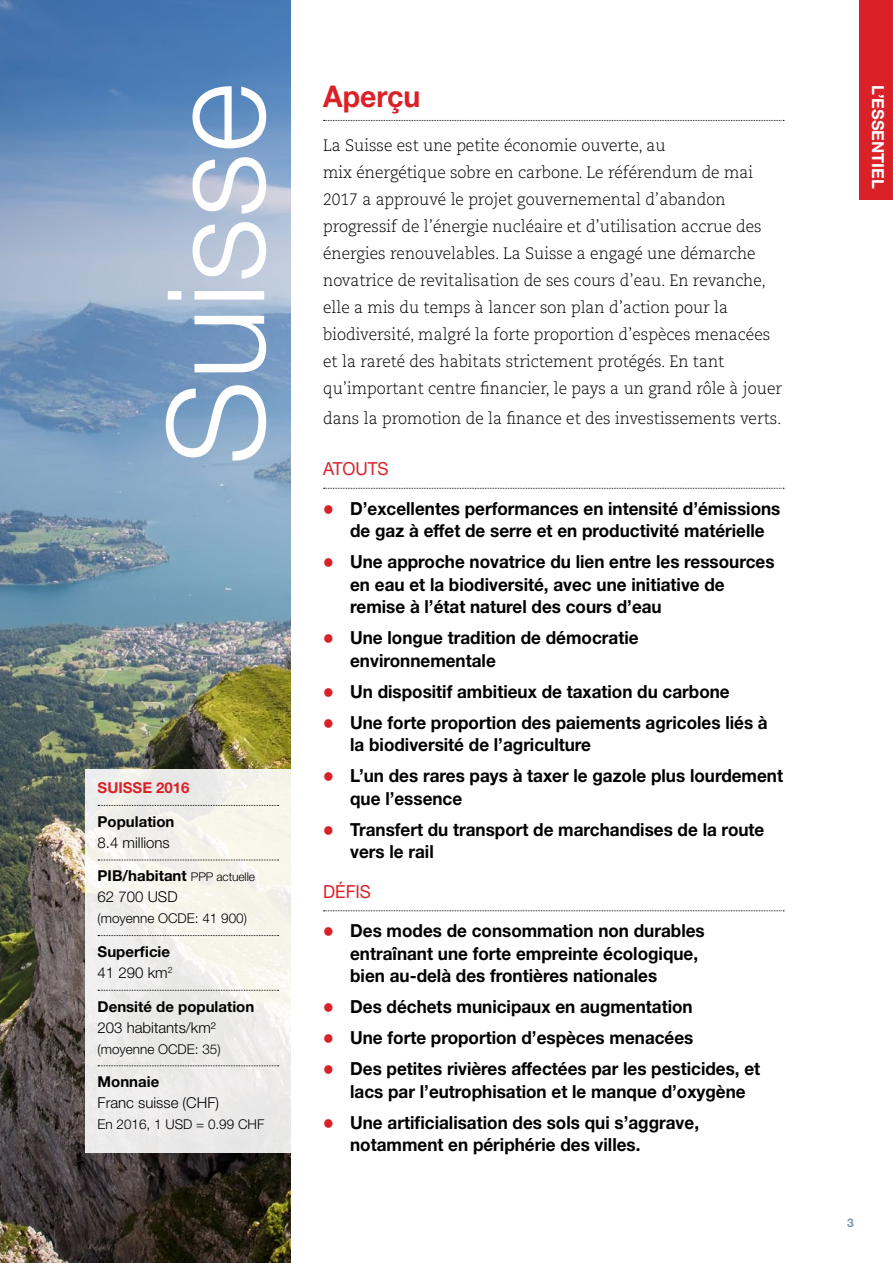
<style>
.page{position:relative;width:893px;height:1263px;background:#fff}
.page>*{position:absolute;margin:0;border:0;box-sizing:border-box;transform-origin:0 0}
.t1{font:300 135px "Helvetica Neue LT Std";color:#fff}
.t2{font:700 30px "Helvetica Neue LT Std";color:#da2128;scale:.95 1}
.t3{font:700 18px/22.5px "Helvetica Neue LT Std";color:#000;scale:.95 1}
.t4{font:18px "Helvetica Neue LT Std";color:#da2128;scale:.95 1}
.t5{font:300 16.5px/27px "Caecilia LT Std";color:#000;scale:.95 1}
.t6{font:700 16.5px "Helvetica Neue LT Std";color:#fff}
.t7{font:700 15px/21px "Helvetica Neue LT Std";color:#000}
.t8{font:300 15px "Helvetica Neue LT Std";color:#000}
.t9{font:700 15px "Helvetica Neue LT Std";color:#da2128}
.t10{font:300 13.5px "Helvetica Neue LT Std";color:#000}
.t11{font:700 12px "Helvetica Neue LT Std";color:#7995b9}
.s1{font-weight:300;font-size:12px}
.s2{font-weight:300}
</style>
<div class="page">
<img style="left:0;top:0;width:291px;height:1263px">
<div style="left:859px;top:0;width:34px;height:199px;background:#da2128"></div>
<svg style="left:324px;top:120px;width:460px;height:1px"></svg>
<svg style="left:324px;top:488px;width:460px;height:1px"></svg>
<svg style="left:324px;top:910px;width:460px;height:1px"></svg>
<div style="left:85px;top:770px;width:206px;height:383px;background:#f0eeea"></div>
<svg style="left:98px;top:805px;width:181px;height:1px"></svg>
<svg style="left:98px;top:860px;width:181px;height:1px"></svg>
<svg style="left:98px;top:935px;width:181px;height:1px"></svg>
<svg style="left:98px;top:990px;width:181px;height:1px"></svg>
<svg style="left:98px;top:1065px;width:181px;height:1px"></svg>
<h1 class="t1" style="left:134px;top:465px;width:384px;rotate:-90deg">Suisse</h1>
<p class="t9" style="left:98px;top:778px;width:93px">suisse 2016</p>
<p class="t7" style="left:98px;top:810px;width:78px">Population</p>
<p class="t8" style="left:98px;top:833px;width:74px">8.4 millions</p>
<p class="t7" style="left:98px;top:865px;width:159px">PIB/habitant <span class="s1">PPP actuelle<br></span><span class="s2">62 700 USD</span></p>
<p class="t10" style="left:98px;top:910px;width:151px">(moyenne OCDE: 41 900)</p>
<p class="t7" style="left:98px;top:941px;width:76px">Superficie<br><span class="s2">41 290 km</span><sup>2</sup></p>
<p class="t7" style="left:98px;top:995px;width:158px">Densité de population</p>
<p class="t8" style="left:98px;top:1018px;width:120px">203 habitants/km²</p>
<p class="t10" style="left:98px;top:1040px;width:125px">(moyenne OCDE: 35)</p>
<p class="t7" style="left:98px;top:1071px;width:63px">Monnaie</p>
<p class="t8" style="left:98px;top:1094px;width:123px">Franc suisse (CHF)</p>
<p class="t10" style="left:98px;top:1116px;width:168px">En 2016, 1 USD = 0.99 CHF</p>
<h2 class="t2" style="left:323px;top:78px;width:104px">Aperçu</h2>
<p class="t5" style="left:323px;top:132px;width:485px">La Suisse est une petite économie ouverte, au<br>mix énergétique sobre en carbone. Le référendum de mai 2017 a approuvé le projet gouvernemental d’abandon progressif de l’énergie nucléaire et d’utilisation accrue des énergies renouvelables. La Suisse a engagé une démarche novatrice de revitalisation de ses cours d’eau. En revanche, elle a mis du temps à lancer son plan d’action pour la biodiversité, malgré la forte proportion d’espèces menacées et la rareté des habitats strictement protégés. En tant qu’important centre financier, le pays a un grand rôle à jouer</p>
<p class="t5" style="left:323px;top:405px;width:484px">dans la promotion de la finance et des investissements verts.</p>
<p class="t4" style="left:323px;top:458px;width:71px">ATOUTS</p>
<p class="t3" style="left:350px;top:496px;width:454px">D’excellentes performances en intensité d’émissions de gaz à effet de serre et en productivité matérielle</p>
<p class="t3" style="left:350px;top:550px;width:448px">Une approche novatrice du lien entre les ressources en eau et la biodiversité, avec une initiative de remise à l’état naturel des cours d’eau</p>
<p class="t3" style="left:350px;top:626px;width:305px">Une longue tradition de démocratie environnementale</p>
<p class="t3" style="left:350px;top:675px;width:441px;line-height:31px">Un dispositif ambitieux de taxation du carbone<br>Une forte proportion des paiements agricoles liés à</p>
<p class="t3" style="left:350px;top:729px;width:457px;line-height:31px">la biodiversité de l’agriculture<br>L’un des rares pays à taxer le gazole plus lourdement</p>
<p class="t3" style="left:350px;top:782px;width:438px;line-height:31px">que l’essence<br>Transfert du transport de marchandises de la route</p>
<p class="t3" style="left:350px;top:840px;width:89px">vers le rail</p>
<p class="t4" style="left:323px;top:880px;width:52px">DÉFIS</p>
<p class="t3" style="left:350px;top:919px;width:375px">Des modes de consommation non durables entraînant une forte empreinte écologique, bien au-delà des frontières nationales</p>
<p class="t3" style="left:350px;top:991px;width:433px;line-height:31px">Des déchets municipaux en augmentation<br>Une forte proportion d’espèces menacées<br>Des petites rivières affectées par les pesticides, et</p>
<p class="t3" style="left:350px;top:1075px;width:418px;line-height:31px">lacs par l’eutrophisation et le manque d’oxygène<br>Une artificialisation des sols qui s’aggrave,</p>
<p class="t3" style="left:350px;top:1133px;width:307px">notamment en périphérie des villes.</p>
<p class="t6" style="left:888px;top:85px;width:105px;rotate:90deg">l’essentiel</p>
<p class="t11" style="left:847px;top:1215px;width:8px">3</p>
</div>
